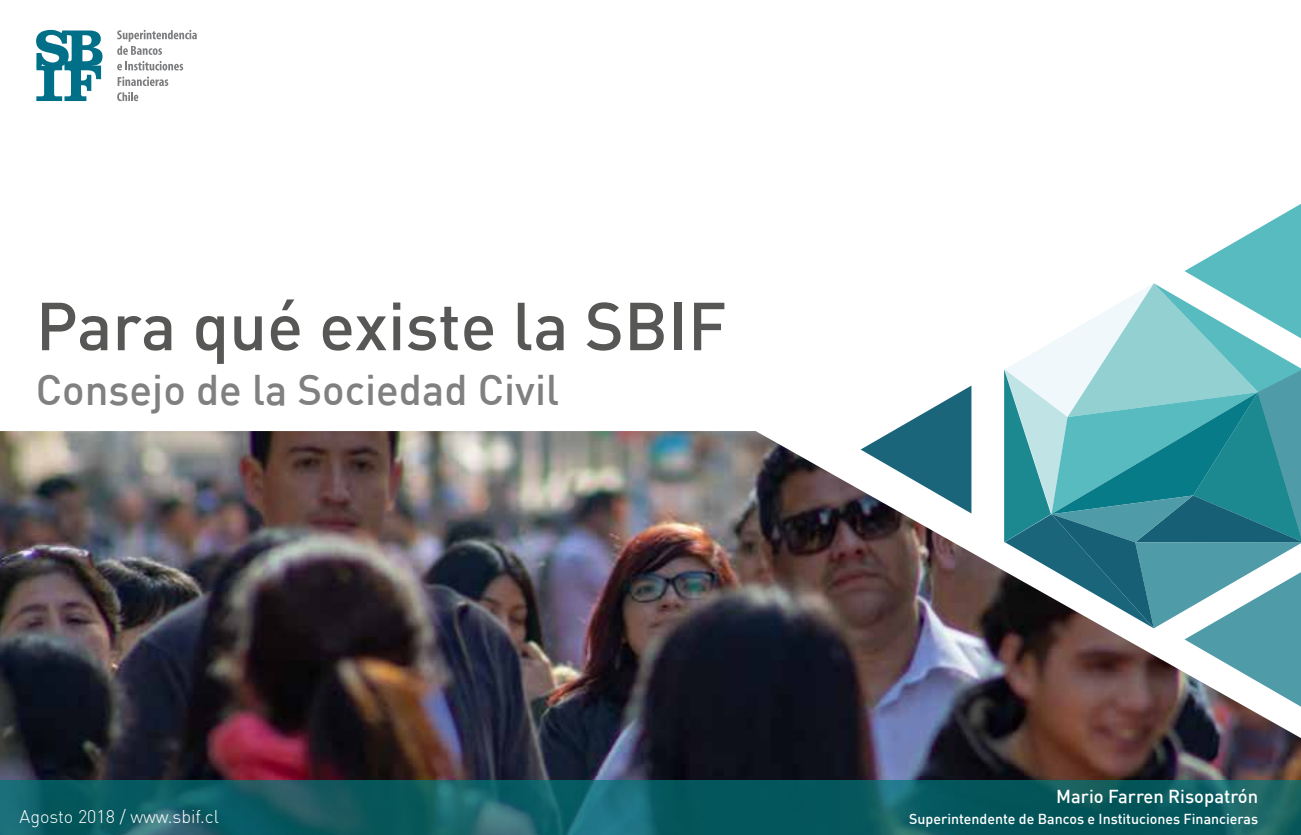
<style>
.page{position:relative;width:1301px;height:835px;background:#fff}
.page>*{position:absolute;margin:0;border:0;box-sizing:border-box;transform-origin:0 0}
.t1{font:500 66.6px "DIN";color:#575756}
.t2{font:500 42px "DIN";color:#808080}
.t3{font:500 18.4px "DIN";color:#fff}
.t4{font:300 18px "DIN";color:#fff}
.t5{font:500 14.2px "DIN";color:#fff}
</style>
<div class="page">
<svg style="left:36px;top:30px;width:66px;height:71px"></svg>
<svg style="left:117px;top:92px;width:21px;height:9px"></svg>
<svg style="left:118px;top:76px;width:50px;height:10px"></svg>
<svg style="left:117px;top:61px;width:66px;height:9px"></svg>
<svg style="left:117px;top:30px;width:80px;height:25px"></svg>
<svg style="left:893px;top:386px;width:78px;height:45px"></svg>
<svg style="left:1004px;top:204px;width:296px;height:227px"></svg>
<img style="left:0;top:431px;width:1300px;height:349px">
<svg style="left:0;top:780px;width:1300px;height:54px;background:#0f5d63"></svg>
<h1 class="t1" style="left:36px;top:283px;width:692px">Para qué existe la SBIF</h1>
<h2 class="t2" style="left:36px;top:363px;width:525px">Consejo de la Sociedad Civil</h2>
<p class="t4" style="left:20px;top:805px;width:201px">Agosto 2018 / www.sbif.cl</p>
<p class="t3" style="left:1056px;top:784px;width:203px">Mario Farren Risopatrón</p>
<p class="t5" style="left:909px;top:809px;width:350px">Superintendente de Bancos e Instituciones Financieras</p>
</div>
